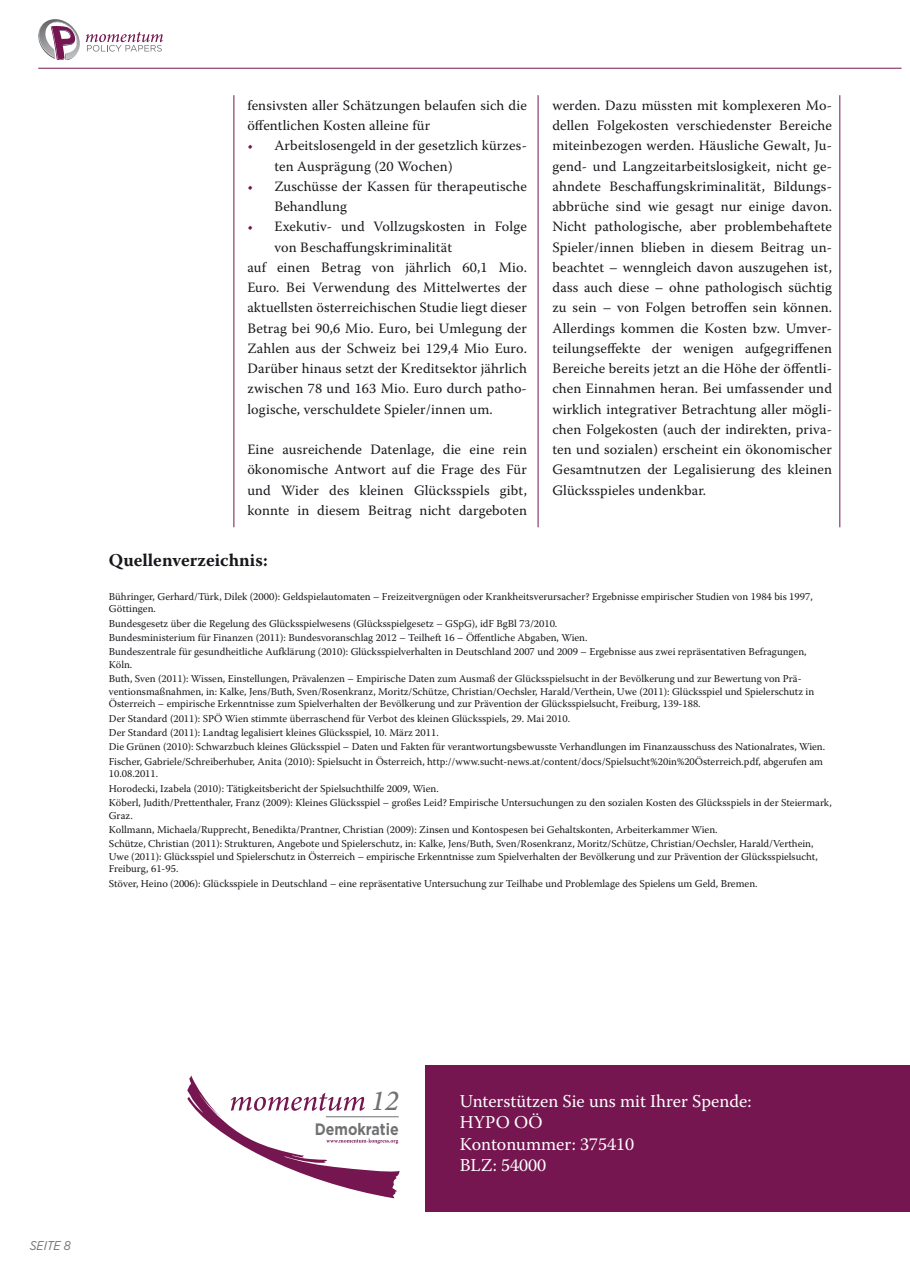
<style>
.page{position:relative;width:910px;height:1280px;background:#fff}
.page>*{position:absolute;margin:0;border:0;box-sizing:border-box;transform-origin:0 0}
.t1{font:italic 500 29.25px "Minion Pro";color:#707173}
.t2{font:18px/21.6px "Warnock Pro";color:#fff}
.t3{font:700 18px "Warnock Pro";color:#1a171c}
.t4{font:700 16.5px "Gotham";color:#707173;scale:.86 1}
.t5{font:14.25px/20.2px "Warnock Pro";letter-spacing:.01em;color:#1a171c}
.t6{font:italic 12.75px "Gotham Narrow";color:#707173}
.t7{font:10.5px/14.2px "Warnock Pro";color:#1a171c}
.s1{color:#761650}
</style>
<div class="page">
<hr style="left:234px;top:95px;width:1px;height:432px;background:#761650">
<hr style="left:840px;top:95px;width:1px;height:432px;background:#761650">
<hr style="left:538px;top:95px;width:1px;height:432px;background:#761650">
<svg style="left:86px;top:32px;width:77px;height:20px"></svg>
<svg style="left:38px;top:19px;width:42px;height:41px"></svg>
<hr style="left:38px;top:68px;width:863px;height:1px;background:#761650">
<div style="left:425px;top:1065px;width:485px;height:146px;background:#761650"></div>
<svg style="left:187px;top:1075px;width:212px;height:123px"></svg>
<h3 class="t5" style="left:247px;top:95px;width:281px">fensivsten aller Schätzungen belaufen sich die öffentlichen Kosten alleine für</h3>
<h3 class="t5" style="left:274px;top:135px;width:254px;text-indent:-27px"><span class="s1">•</span> Arbeitslosengeld in der gesetzlich kürzes&shy;ten Ausprägung (20 Wochen)</h3>
<h3 class="t5" style="left:274px;top:176px;width:254px;text-indent:-27px"><span class="s1">•</span> Zuschüsse der Kassen für therapeutische<br>Behandlung</h3>
<h3 class="t5" style="left:247px;top:216px;width:281px"><span class="s1">•</span> Exekutiv- und Vollzugskosten in Folge</h3>
<h3 class="t5" style="left:274px;top:236px;width:179px">von Beschaffungskriminalität</h3>
<h3 class="t5" style="left:247px;top:257px;width:281px">auf einen Betrag von jährlich 60,1 Mio.</h3>
<h3 class="t5" style="left:247px;top:277px;width:281px">Euro. Bei Verwendung des Mittelwertes der</h3>
<h3 class="t5" style="left:247px;top:297px;width:281px">aktuellsten österreichischen Studie liegt dieser</h3>
<h3 class="t5" style="left:247px;top:317px;width:281px">Betrag bei 90,6 Mio. Euro, bei Umlegung der</h3>
<h3 class="t5" style="left:247px;top:338px;width:281px">Zahlen aus der Schweiz bei 129,4 Mio Euro.</h3>
<h3 class="t5" style="left:247px;top:358px;width:281px">Darüber hinaus setzt der Kreditsektor jährlich</h3>
<h3 class="t5" style="left:247px;top:378px;width:281px">zwischen 78 und 163 Mio. Euro durch patho-</h3>
<h3 class="t5" style="left:247px;top:398px;width:247px">logische, verschuldete Spieler/innen um.</h3>
<h3 class="t5" style="left:247px;top:439px;width:281px;text-align:justify">Eine ausreichende Datenlage, die eine rein ökonomische Antwort auf die Frage des Für und Wider des kleinen Glücksspiels gibt, konnte in diesem Beitrag nicht dargeboten</h3>
<h2 class="t3" style="left:109px;top:549px;width:160px">Quellenverzeichnis:</h2>
<p class="t5" style="left:552px;top:95px;width:281px;text-align:justify">werden. Dazu müssten mit komplexeren Mo&shy;dellen Folgekosten verschiedenster Bereiche miteinbezogen werden. Häusliche Gewalt, Ju&shy;gend- und Langzeitarbeitslosigkeit, nicht ge&shy;ahndete Beschaffungskriminalität, Bildungs&shy;abbrüche sind wie gesagt nur einige davon.<br>Nicht pathologische, aber problembehaftete Spieler/innen blieben in diesem Beitrag un&shy;beachtet – wenngleich davon auszugehen ist, dass auch diese – ohne pathologisch süchtig zu sein – von Folgen betroffen sein können.<br>Allerdings kommen die Kosten bzw. Umver&shy;teilungseffekte der wenigen aufgegriffenen Bereiche bereits jetzt an die Höhe der öffentli&shy;chen Einnahmen heran. Bei umfassender und wirklich integrativer Betrachtung aller mögli&shy;chen Folgekosten (auch der indirekten, priva&shy;ten und sozialen) erscheint ein ökonomischer Gesamtnutzen der Legalisierung des kleinen Glücksspieles undenkbar.</p>
<p class="t7" style="left:109px;top:590px;width:705px;line-height:12.6px">Bühringer, Gerhard/Türk, Dilek (2000): Geldspielautomaten – Freizeitvergnügen oder Krankheitsverursacher? Ergebnisse empirischer Studien von 1984 bis 1997,<br>Göttingen.</p>
<p class="t7" style="left:109px;top:616px;width:699px">Bundesgesetz über die Regelung des Glücksspielwesens (Glücksspielgesetz – GSpG), idF BgBl 73/2010.<br>Bundesministerium für Finanzen (2011): Bundesvoranschlag 2012 – Teilheft 16 – Öffentliche Abgaben, Wien.<br>Bundeszentrale für gesundheitliche Aufklärung (2010): Glücksspielverhalten in Deutschland 2007 und 2009 – Ergebnisse aus zwei repräsentativen Befragungen,</p>
<p class="t7" style="left:109px;top:657px;width:694px">Köln.<br>Buth, Sven (2011): Wissen, Einstellungen, Prävalenzen – Empirische Daten zum Ausmaß der Glücksspielsucht in der Bevölkerung und zur Bewertung von Prä-</p>
<p class="t7" style="left:109px;top:685px;width:707px;line-height:12.6px">ventionsmaßnahmen, in: Kalke, Jens/Buth, Sven/Rosenkranz, Moritz/Schütze, Christian/Oechsler, Harald/Verthein, Uwe (2011): Glücksspiel und Spielerschutz in<br>Österreich – empirische Erkenntnisse zum Spielverhalten der Bevölkerung und zur Prävention der Glücksspielsucht, Freiburg, 139-188.</p>
<p class="t7" style="left:109px;top:711px;width:718px">Der Standard (2011): SPÖ Wien stimmte überraschend für Verbot des kleinen Glücksspiels, 29. Mai 2010.<br>Der Standard (2011): Landtag legalisiert kleines Glücksspiel, 10. März 2011.<br>Die Grünen (2010): Schwarzbuch kleines Glücksspiel – Daten und Fakten für verantwortungsbewusste Verhandlungen im Finanzausschuss des Nationalrates, Wien.<br>Fischer, Gabriele/Schreiberhuber, Anita (2010): Spielsucht in Österreich, http://www.sucht-news.at/content/docs/Spielsucht%20in%20Österreich.pdf, abgerufen am</p>
<p class="t7" style="left:109px;top:766px;width:725px">10.08.2011.<br>Horodecki, Izabela (2010): Tätigkeitsbericht der Spielsuchthilfe 2009, Wien.<br>Köberl, Judith/Prettenthaler, Franz (2009): Kleines Glücksspiel – großes Leid? Empirische Untersuchungen zu den sozialen Kosten des Glücksspiels in der Steiermark,</p>
<p class="t7" style="left:109px;top:808px;width:706px">Graz.<br>Kollmann, Michaela/Rupprecht, Benedikta/Prantner, Christian (2009): Zinsen und Kontospesen bei Gehaltskonten, Arbeiterkammer Wien.<br>Schütze, Christian (2011): Strukturen, Angebote und Spielerschutz, in: Kalke, Jens/Buth, Sven/Rosenkranz, Moritz/Schütze, Christian/Oechsler, Harald/Verthein,</p>
<p class="t7" style="left:109px;top:850px;width:710px;line-height:12.6px">Uwe (2011): Glücksspiel und Spielerschutz in Österreich – empirische Erkenntnisse zum Spielverhalten der Bevölkerung und zur Prävention der Glücksspielsucht,<br>Freiburg, 61-95.</p>
<p class="t7" style="left:109px;top:876px;width:650px">Stöver, Heino (2006): Glücksspiele in Deutschland – eine repräsentative Untersuchung zur Teilhabe und Problemlage des Spielens um Geld, Bremen.</p>
<p class="t6" style="left:30px;top:1238px;width:42px">Seite 8</p>
<h1 class="t1" style="left:371px;top:1081px;width:30px">12</h1>
<h3 class="t4" style="left:315px;top:1118px;width:99px">Demokratie</h3>
<h2 class="t2" style="left:460px;top:1090px;width:293px">Unterstützen Sie uns mit Ihrer Spende:<br>HYPO OÖ<br>Kontonummer: 375410<br>BLZ: 54000</h2>
</div>
